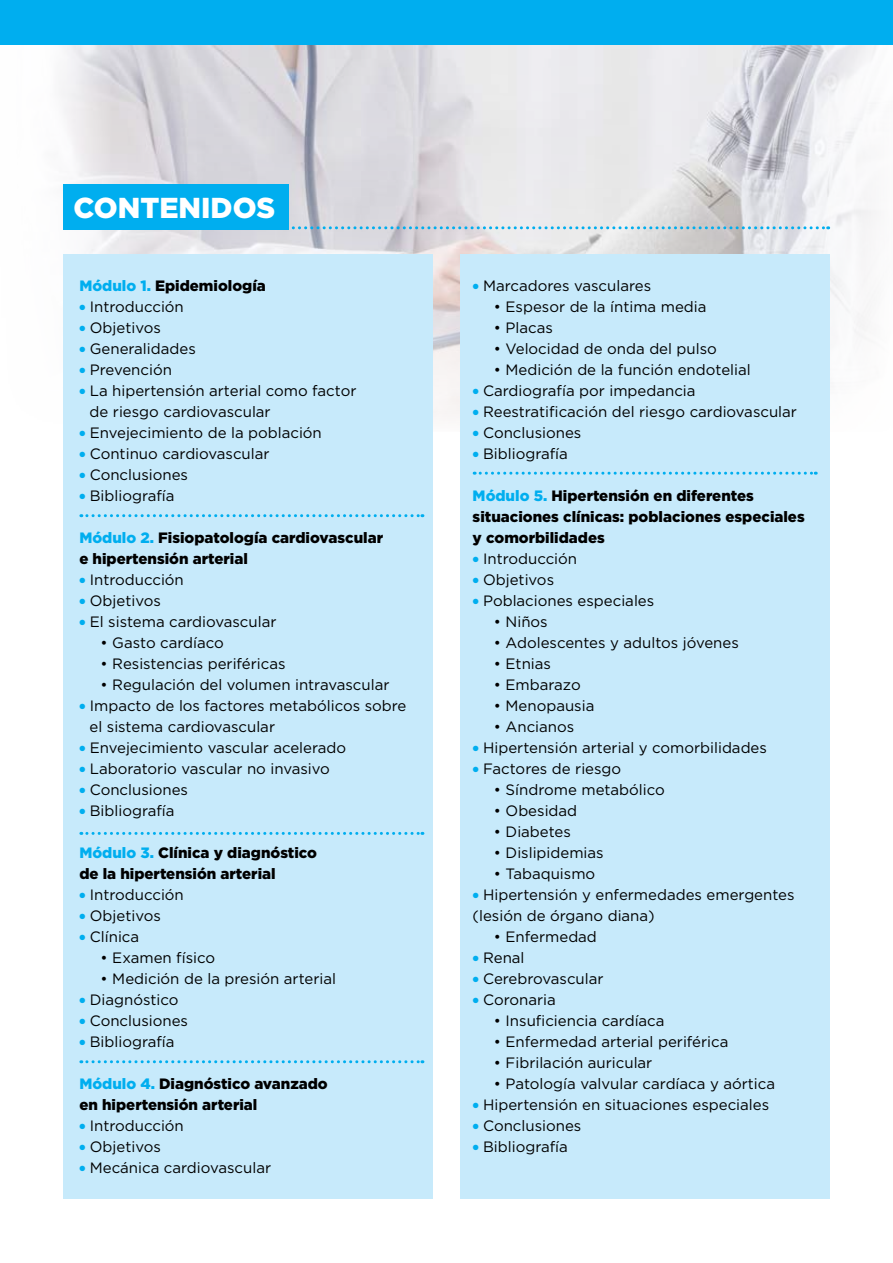
<style>
.page{position:relative;width:893px;height:1263px;background:#fff}
.page>*{position:absolute;margin:0;border:0;box-sizing:border-box;transform-origin:0 0}
.t1{font:900 28.8px "Gotham";color:#fff}
.t2{font:15px/21px "Gotham";color:#000}
.t3{font:900 15px/21px "Gotham";color:#000}
.s1{color:#00aeef}
</style>
<div class="page">
<img style="left:0;top:44px;width:893px;height:388px">
<div style="left:0;top:0;width:893px;height:44px;background:#00aeef"></div>
<svg style="left:289px;top:226px;width:540px;height:3px;background:#8fcbe4"></svg>
<div style="left:64px;top:184px;width:225px;height:45px;background:#00aeef"></div>
<div style="left:64px;top:254px;width:369px;height:945px;background:#c7eafb"></div>
<div style="left:460px;top:254px;width:369px;height:945px;background:#c7eafb"></div>
<svg style="left:81px;top:514px;width:342px;height:3px"></svg>
<svg style="left:81px;top:832px;width:342px;height:3px"></svg>
<svg style="left:81px;top:1060px;width:342px;height:3px"></svg>
<svg style="left:474px;top:472px;width:342px;height:3px"></svg>
<h1 class="t1" style="left:73px;top:188px;width:203px">CONTENIDOS</h1>
<p class="t3" style="left:79px;top:275px;width:188px"><span class="s1">Módulo 1.</span> Epidemiología</p>
<p class="t2" style="left:79px;top:295px;width:106px"><span class="s1">●</span> Introducción</p>
<p class="t2" style="left:79px;top:316px;width:83px"><span class="s1">●</span> Objetivos</p>
<p class="t2" style="left:79px;top:337px;width:118px"><span class="s1">●</span> Generalidades</p>
<p class="t2" style="left:79px;top:358px;width:94px"><span class="s1">●</span> Prevención</p>
<p class="t2" style="left:90px;top:379px;width:268px;text-indent:-10px"><span class="s1">●</span> La hipertensión arterial como factor de riesgo cardiovascular</p>
<p class="t2" style="left:79px;top:421px;width:244px"><span class="s1">●</span> Envejecimiento de la población</p>
<p class="t2" style="left:79px;top:442px;width:192px"><span class="s1">●</span> Continuo cardiovascular</p>
<p class="t2" style="left:79px;top:463px;width:110px"><span class="s1">●</span> Conclusiones</p>
<p class="t2" style="left:79px;top:484px;width:97px"><span class="s1">●</span> Bibliografía</p>
<p class="t3" style="left:79px;top:527px;width:305px"><span class="s1">Módulo 2.</span> Fisiopatología cardiovascular e hipertensión arterial</p>
<p class="t2" style="left:79px;top:568px;width:106px"><span class="s1">●</span> Introducción</p>
<p class="t2" style="left:79px;top:589px;width:83px"><span class="s1">●</span> Objetivos</p>
<p class="t2" style="left:79px;top:610px;width:199px"><span class="s1">●</span> El sistema cardiovascular</p>
<p class="t2" style="left:101px;top:631px;width:125px">• Gasto cardíaco</p>
<p class="t2" style="left:101px;top:652px;width:186px">• Resistencias periféricas</p>
<p class="t2" style="left:101px;top:673px;width:290px">• Regulación del volumen intravascular</p>
<p class="t2" style="left:90px;top:694px;width:318px;text-indent:-10px"><span class="s1">●</span> Impacto de los factores metabólicos sobre el sistema cardiovascular</p>
<p class="t2" style="left:79px;top:736px;width:268px"><span class="s1">●</span> Envejecimiento vascular acelerado</p>
<p class="t2" style="left:79px;top:757px;width:252px"><span class="s1">●</span> Laboratorio vascular no invasivo</p>
<p class="t2" style="left:79px;top:778px;width:110px"><span class="s1">●</span> Conclusiones</p>
<p class="t2" style="left:79px;top:799px;width:97px"><span class="s1">●</span> Bibliografía</p>
<p class="t3" style="left:79px;top:842px;width:239px"><span class="s1">Módulo 3.</span> Clínica y diagnóstico de la hipertensión arterial</p>
<p class="t2" style="left:79px;top:883px;width:106px"><span class="s1">●</span> Introducción</p>
<p class="t2" style="left:79px;top:904px;width:83px"><span class="s1">●</span> Objetivos</p>
<p class="t2" style="left:79px;top:925px;width:61px"><span class="s1">●</span> Clínica</p>
<p class="t2" style="left:101px;top:946px;width:116px">• Examen físico</p>
<p class="t2" style="left:101px;top:967px;width:237px">• Medición de la presión arterial</p>
<p class="t2" style="left:79px;top:988px;width:101px"><span class="s1">●</span> Diagnóstico</p>
<p class="t2" style="left:79px;top:1009px;width:110px"><span class="s1">●</span> Conclusiones</p>
<p class="t2" style="left:79px;top:1030px;width:97px"><span class="s1">●</span> Bibliografía</p>
<p class="t3" style="left:79px;top:1073px;width:250px"><span class="s1">Módulo 4.</span> Diagnóstico avanzado en hipertensión arterial</p>
<p class="t2" style="left:79px;top:1114px;width:106px"><span class="s1">●</span> Introducción</p>
<p class="t2" style="left:79px;top:1135px;width:83px"><span class="s1">●</span> Objetivos</p>
<p class="t2" style="left:79px;top:1156px;width:193px"><span class="s1">●</span> Mecánica cardiovascular</p>
<p class="t2" style="left:473px;top:274px;width:180px"><span class="s1">●</span> Marcadores vasculares</p>
<p class="t2" style="left:494px;top:295px;width:214px">• Espesor de la íntima media</p>
<p class="t2" style="left:494px;top:316px;width:61px">• Placas</p>
<p class="t2" style="left:494px;top:337px;width:225px">• Velocidad de onda del pulso</p>
<p class="t2" style="left:494px;top:358px;width:258px">• Medición de la función endotelial</p>
<p class="t2" style="left:473px;top:379px;width:224px"><span class="s1">●</span> Cardiografía por impedancia</p>
<p class="t2" style="left:473px;top:400px;width:326px"><span class="s1">●</span> Reestratificación del riesgo cardiovascular</p>
<p class="t2" style="left:473px;top:421px;width:110px"><span class="s1">●</span> Conclusiones</p>
<p class="t2" style="left:473px;top:442px;width:97px"><span class="s1">●</span> Bibliografía</p>
<p class="t3" style="left:473px;top:485px;width:334px"><span class="s1">Módulo 5.</span> Hipertensión en diferentes situaciones clínicas: poblaciones especiales y comorbilidades</p>
<p class="t2" style="left:473px;top:547px;width:106px"><span class="s1">●</span> Introducción</p>
<p class="t2" style="left:473px;top:568px;width:83px"><span class="s1">●</span> Objetivos</p>
<p class="t2" style="left:473px;top:589px;width:183px"><span class="s1">●</span> Poblaciones especiales</p>
<p class="t2" style="left:494px;top:610px;width:55px">• Niños</p>
<p class="t2" style="left:494px;top:631px;width:246px">• Adolescentes y adultos jóvenes</p>
<p class="t2" style="left:494px;top:652px;width:59px">• Etnias</p>
<p class="t2" style="left:494px;top:673px;width:88px">• Embarazo</p>
<p class="t2" style="left:494px;top:694px;width:102px">• Menopausia</p>
<p class="t2" style="left:494px;top:715px;width:82px">• Ancianos</p>
<p class="t2" style="left:473px;top:736px;width:296px"><span class="s1">●</span> Hipertensión arterial y comorbilidades</p>
<p class="t2" style="left:473px;top:757px;width:150px"><span class="s1">●</span> Factores de riesgo</p>
<p class="t2" style="left:494px;top:778px;width:172px">• Síndrome metabólico</p>
<p class="t2" style="left:494px;top:799px;width:85px">• Obesidad</p>
<p class="t2" style="left:494px;top:820px;width:79px">• Diabetes</p>
<p class="t2" style="left:494px;top:841px;width:111px">• Dislipidemias</p>
<p class="t2" style="left:494px;top:862px;width:103px">• Tabaquismo</p>
<p class="t2" style="left:473px;top:883px;width:323px"><span class="s1">●</span> Hipertensión y enfermedades emergentes (lesión de órgano diana)</p>
<p class="t2" style="left:494px;top:925px;width:105px">• Enfermedad</p>
<p class="t2" style="left:473px;top:946px;width:53px"><span class="s1">●</span> Renal</p>
<p class="t2" style="left:473px;top:967px;width:132px"><span class="s1">●</span> Cerebrovascular</p>
<p class="t2" style="left:473px;top:988px;width:85px"><span class="s1">●</span> Coronaria</p>
<p class="t2" style="left:494px;top:1009px;width:172px">• Insuficiencia cardíaca</p>
<p class="t2" style="left:494px;top:1030px;width:236px">• Enfermedad arterial periférica</p>
<p class="t2" style="left:494px;top:1051px;width:160px">• Fibrilación auricular</p>
<p class="t2" style="left:494px;top:1072px;width:283px">• Patología valvular cardíaca y aórtica</p>
<p class="t2" style="left:473px;top:1093px;width:298px"><span class="s1">●</span> Hipertensión en situaciones especiales</p>
<p class="t2" style="left:473px;top:1114px;width:110px"><span class="s1">●</span> Conclusiones</p>
<p class="t2" style="left:473px;top:1135px;width:97px"><span class="s1">●</span> Bibliografía</p>
</div>
